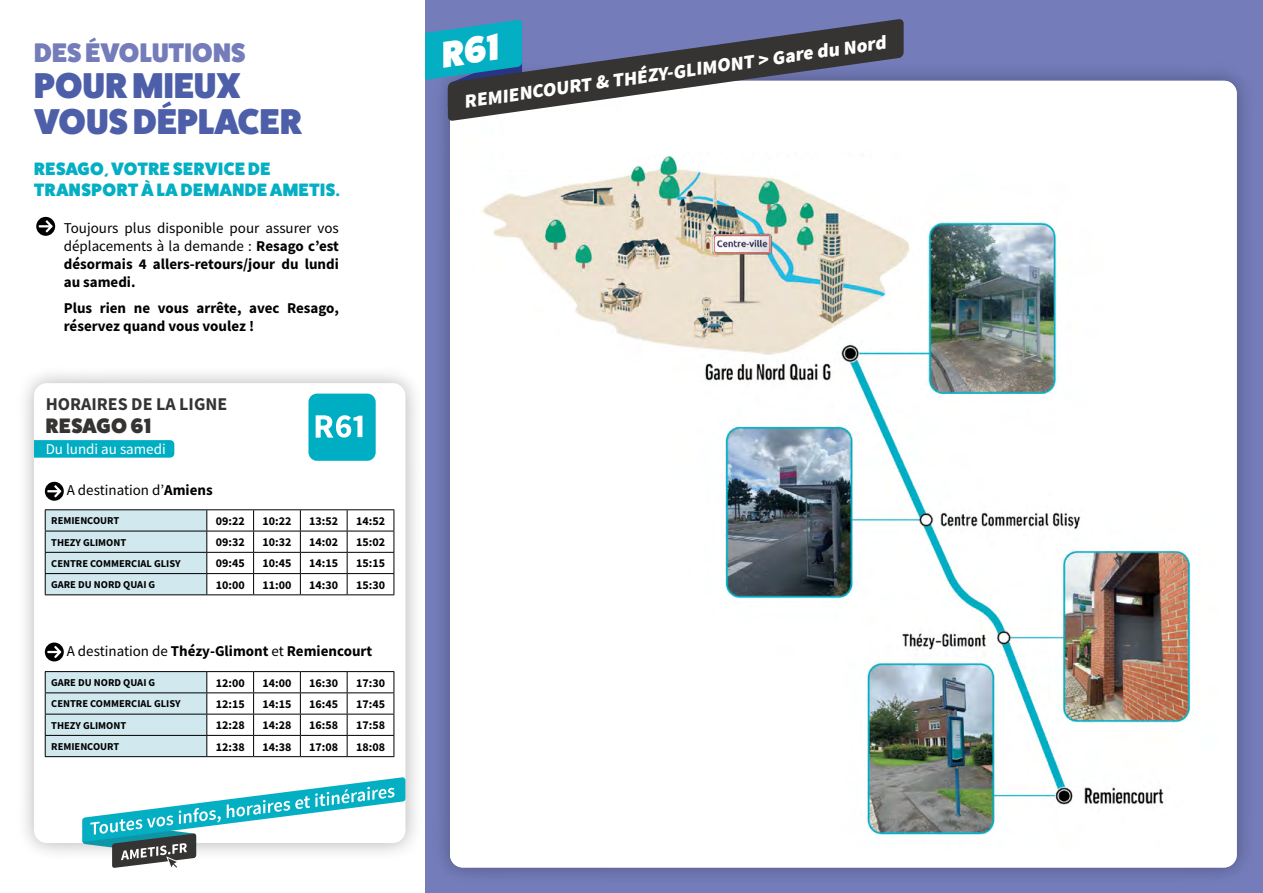
<style>
.page{position:relative;width:1263px;height:893px;background:#fff}
.page>*{position:absolute;margin:0;border:0;box-sizing:border-box;transform-origin:0 0}
.t1{font:800 36px/36px "Fat Frank";letter-spacing:.01em;color:#4d5fa9}
.t2{font:800 27px "Fat Frank";letter-spacing:.01em;color:#747cba}
.t3{font:800 21px "Fat Frank";letter-spacing:.025em;color:#353433}
.t4{font:900 19.5px "Source Sans Pro";color:#fff}
.t5{font:800 18px/21px "Fat Frank";letter-spacing:.03em;color:#04afc3}
.t6{font:700 18px "Source Sans Pro";color:#353433}
.t7{font:15px/18px "Source Sans Pro";color:#000;text-align:justify}
.t8{font:700 15px/18px "Source Sans Pro";color:#000}
.t9{font:15px "Source Sans Pro";color:#fff}
.t10{font:700 12px "Source Sans Pro";color:#000}
.t11{font:700 10.5px "Source Sans Pro";color:#000}
.s1{font-weight:700}
.s2{font-weight:400}
</style>
<div class="page">
<div style="left:425px;top:0;width:838px;height:893px;background:#747cba"></div>
<div style="left:431px;top:62px;width:825px;height:825px;background:#000;opacity:.3"></div>
<img style="left:450px;top:81px;width:787px;height:786px">
<svg style="left:36px;top:217px;width:19px;height:19px"></svg>
<svg style="left:39px;top:220px;width:14px;height:12px"></svg>
<div style="left:15px;top:364px;width:409px;height:498px;background:#000;opacity:.3"></div>
<div style="left:34px;top:383px;width:371px;height:460px;background:#fff;border-radius:13px"></div>
<svg style="left:82px;top:777px;width:323px;height:91px"></svg>
<hr style="left:45px;top:509px;width:162px;height:1px;background:#000">
<hr style="left:207px;top:509px;width:47px;height:1px;background:#000">
<hr style="left:254px;top:509px;width:46px;height:1px;background:#000">
<hr style="left:300px;top:509px;width:47px;height:1px;background:#000">
<hr style="left:347px;top:509px;width:47px;height:1px;background:#000">
<hr style="left:207px;top:531px;width:47px;height:1px;background:#000">
<hr style="left:254px;top:531px;width:46px;height:1px;background:#000">
<hr style="left:300px;top:531px;width:47px;height:1px;background:#000">
<hr style="left:347px;top:531px;width:47px;height:1px;background:#000">
<hr style="left:207px;top:552px;width:47px;height:1px;background:#000">
<hr style="left:254px;top:552px;width:46px;height:1px;background:#000">
<hr style="left:300px;top:552px;width:47px;height:1px;background:#000">
<hr style="left:347px;top:552px;width:47px;height:1px;background:#000">
<hr style="left:207px;top:573px;width:47px;height:1px;background:#000">
<svg style="left:45px;top:510px;width:162px;height:84px;background:#c5dbe1"></svg>
<hr style="left:254px;top:573px;width:46px;height:1px;background:#000">
<svg style="left:253px;top:510px;width:1px;height:84px"></svg>
<hr style="left:300px;top:573px;width:47px;height:1px;background:#000">
<svg style="left:300px;top:510px;width:1px;height:84px"></svg>
<hr style="left:347px;top:573px;width:47px;height:1px;background:#000">
<svg style="left:347px;top:510px;width:1px;height:84px"></svg>
<svg style="left:394px;top:510px;width:1px;height:84px"></svg>
<hr style="left:45px;top:594px;width:162px;height:1px;background:#000">
<hr style="left:207px;top:594px;width:47px;height:1px;background:#000">
<hr style="left:254px;top:594px;width:46px;height:1px;background:#000">
<hr style="left:300px;top:594px;width:47px;height:1px;background:#000">
<hr style="left:347px;top:594px;width:47px;height:1px;background:#000">
<hr style="left:45px;top:671px;width:162px;height:1px;background:#000">
<hr style="left:207px;top:671px;width:47px;height:1px;background:#000">
<hr style="left:254px;top:671px;width:46px;height:1px;background:#000">
<hr style="left:300px;top:671px;width:47px;height:1px;background:#000">
<hr style="left:347px;top:671px;width:47px;height:1px;background:#000">
<hr style="left:207px;top:692px;width:47px;height:1px;background:#000">
<hr style="left:254px;top:692px;width:46px;height:1px;background:#000">
<hr style="left:300px;top:692px;width:47px;height:1px;background:#000">
<hr style="left:347px;top:692px;width:47px;height:1px;background:#000">
<hr style="left:207px;top:714px;width:47px;height:1px;background:#000">
<hr style="left:254px;top:714px;width:46px;height:1px;background:#000">
<hr style="left:300px;top:714px;width:47px;height:1px;background:#000">
<hr style="left:347px;top:714px;width:47px;height:1px;background:#000">
<hr style="left:207px;top:735px;width:47px;height:1px;background:#000">
<svg style="left:45px;top:672px;width:162px;height:84px;background:#c5dce2"></svg>
<hr style="left:254px;top:735px;width:46px;height:1px;background:#000">
<svg style="left:253px;top:672px;width:1px;height:84px"></svg>
<hr style="left:300px;top:735px;width:47px;height:1px;background:#000">
<svg style="left:300px;top:672px;width:1px;height:84px"></svg>
<hr style="left:347px;top:735px;width:47px;height:1px;background:#000">
<svg style="left:347px;top:672px;width:1px;height:84px"></svg>
<svg style="left:394px;top:672px;width:1px;height:84px"></svg>
<hr style="left:45px;top:756px;width:162px;height:1px;background:#000">
<hr style="left:207px;top:756px;width:47px;height:1px;background:#000">
<hr style="left:254px;top:756px;width:46px;height:1px;background:#000">
<hr style="left:300px;top:756px;width:47px;height:1px;background:#000">
<hr style="left:347px;top:756px;width:47px;height:1px;background:#000">
<svg style="left:45px;top:482px;width:19px;height:19px"></svg>
<svg style="left:47px;top:485px;width:14px;height:12px"></svg>
<svg style="left:45px;top:642px;width:19px;height:19px"></svg>
<svg style="left:47px;top:646px;width:14px;height:12px"></svg>
<svg style="left:308px;top:394px;width:68px;height:67px;background:#28bacc"></svg>
<svg style="left:885px;top:19px;width:19px;height:102px"></svg>
<svg style="left:34px;top:440px;width:140px;height:18px;background:#07b0c4"></svg>
<svg style="left:425px;top:19px;width:460px;height:151px"></svg>
<h2 class="t2" style="left:34px;top:38px;width:213px">DES ÉVOLUTIONS</h2>
<h1 class="t1" style="left:34px;top:68px;width:269px">POUR MIEUX<br>VOUS DÉPLACER</h1>
<h3 class="t5" style="left:34px;top:158px;width:307px">RESAGO, VOTRE SERVICE DE<br>TRANSPORT À LA DEMANDE AMETIS.</h3>
<p class="t7" style="left:64px;top:219px;width:277px">Toujours plus disponible pour assurer vos déplacements à la demande : <span class="s1">Resago c’est désormais 4 allers-retours/jour du lundi au samedi.</span></p>
<p class="t8" style="left:64px;top:299px;width:277px">Plus rien ne vous arrête, avec Resago, réservez quand vous voulez !</p>
<h3 class="t6" style="left:46px;top:392px;width:183px">HORAIRES DE LA LIGNE</h3>
<h3 class="t3" style="left:46px;top:413px;width:107px">RESAGO 61</h3>
<p class="t9" style="left:46px;top:439px;width:122px">Du lundi au samedi</p>
<p class="t7" style="left:67px;top:481px;width:147px">A destination d’<span class="s1">Amiens</span></p>
<p class="t11" style="left:51px;top:514px;width:70px">REMIENCOURT</p>
<p class="t10" style="left:216px;top:513px;width:30px">09:22</p>
<p class="t10" style="left:262px;top:513px;width:30px">10:22</p>
<p class="t10" style="left:309px;top:513px;width:30px">13:52</p>
<p class="t10" style="left:356px;top:513px;width:30px">14:52</p>
<p class="t11" style="left:51px;top:535px;width:77px">THEZY GLIMONT</p>
<p class="t10" style="left:216px;top:534px;width:30px">09:32</p>
<p class="t10" style="left:262px;top:534px;width:30px">10:32</p>
<p class="t10" style="left:309px;top:534px;width:30px">14:02</p>
<p class="t10" style="left:356px;top:534px;width:30px">15:02</p>
<p class="t11" style="left:51px;top:556px;width:131px">CENTRE COMMERCIAL GLISY</p>
<p class="t10" style="left:216px;top:555px;width:30px">09:45</p>
<p class="t10" style="left:262px;top:555px;width:30px">10:45</p>
<p class="t10" style="left:309px;top:555px;width:30px">14:15</p>
<p class="t10" style="left:356px;top:555px;width:30px">15:15</p>
<p class="t11" style="left:51px;top:578px;width:106px">GARE DU NORD QUAI G</p>
<p class="t10" style="left:216px;top:577px;width:30px">10:00</p>
<p class="t10" style="left:262px;top:577px;width:30px">11:00</p>
<p class="t10" style="left:309px;top:577px;width:30px">14:30</p>
<p class="t10" style="left:356px;top:577px;width:30px">15:30</p>
<p class="t8" style="left:67px;top:642px;width:307px"><span class="s2">A destination de</span> Thézy-Glimont <span class="s2">et</span> Remiencourt</p>
<p class="t11" style="left:51px;top:676px;width:106px">GARE DU NORD QUAI G</p>
<p class="t10" style="left:216px;top:675px;width:30px">12:00</p>
<p class="t10" style="left:262px;top:675px;width:30px">14:00</p>
<p class="t10" style="left:309px;top:675px;width:30px">16:30</p>
<p class="t10" style="left:356px;top:675px;width:30px">17:30</p>
<p class="t11" style="left:51px;top:697px;width:131px">CENTRE COMMERCIAL GLISY</p>
<p class="t10" style="left:216px;top:696px;width:30px">12:15</p>
<p class="t10" style="left:262px;top:696px;width:30px">14:15</p>
<p class="t10" style="left:309px;top:696px;width:30px">16:45</p>
<p class="t10" style="left:356px;top:696px;width:30px">17:45</p>
<p class="t11" style="left:51px;top:718px;width:77px">THEZY GLIMONT</p>
<p class="t10" style="left:216px;top:717px;width:30px">12:28</p>
<p class="t10" style="left:262px;top:717px;width:30px">14:28</p>
<p class="t10" style="left:309px;top:717px;width:30px">16:58</p>
<p class="t10" style="left:356px;top:717px;width:30px">17:58</p>
<p class="t11" style="left:51px;top:739px;width:70px">REMIENCOURT</p>
<p class="t10" style="left:216px;top:738px;width:30px">12:38</p>
<p class="t10" style="left:262px;top:738px;width:30px">14:38</p>
<p class="t10" style="left:309px;top:738px;width:30px">17:08</p>
<p class="t10" style="left:356px;top:738px;width:30px">18:08</p>
<h3 class="t4" style="left:462px;top:88px;width:427px;rotate:-8deg">REMIENCOURT &amp; THÉZY-GLIMONT &gt; Gare du Nord</h3>
</div>
